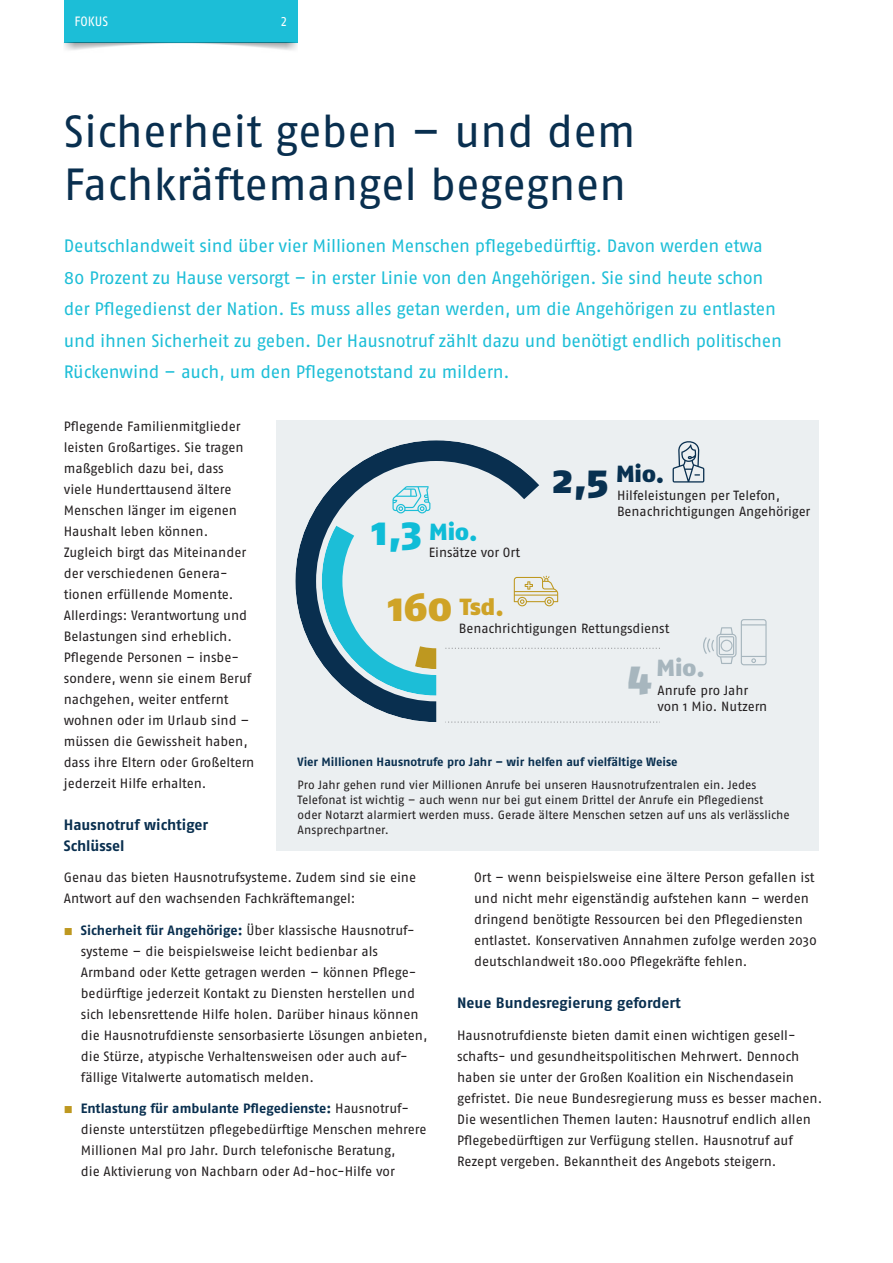
<style>
.page{position:relative;width:893px;height:1263px;background:#fff}
.page>*{position:absolute;margin:0;border:0;box-sizing:border-box;transform-origin:0 0}
.t1{font:45px/52.5px "Fago OT";letter-spacing:-.005em;color:#092f4f}
.t2{font:900 23.4px "Fago OT";color:#083151}
.t3{font:900 23.4px "Fago OT";color:#cfa327}
.t4{font:900 23.4px "Fago OT";color:#0fbcd7}
.t5{font:900 23.4px "Fago OT";color:#a7b6be}
.t6{font:18px/31.5px "Fago OT";letter-spacing:-.015em;color:#1cbed7}
.t7{font:700 15px/21px "Fago OT";letter-spacing:-.005em;color:#092f4f}
.t8{font:13.5px/21px "Fago OT";letter-spacing:-.005em;color:#231f20}
.t9{font:13.5px "Fago OT";letter-spacing:.01em;color:#fff;scale:.95 1}
.t10{font:13.35px/16px "Fago OT";letter-spacing:-.005em;color:#231f20}
.t11{font:12px/15px "Fago OT";color:#231f20}
.t12{font:700 12px "Fago OT";color:#092f4f}
.s1{font-weight:700;color:#092f4f}
.s2{font-size:40.05px}
</style>
<div class="page">
<div style="left:64px;top:0;width:234px;height:42px;background:#1cbed7"></div>
<img style="left:64px;top:42px;width:234px;height:8px">
<div style="left:276px;top:420px;width:543px;height:430px;background:#ebeff1"></div>
<svg style="left:295px;top:440px;width:244px;height:282px"></svg>
<svg style="left:322px;top:526px;width:114px;height:170px"></svg>
<svg style="left:445px;top:648px;width:215px;height:1px"></svg>
<svg style="left:445px;top:722px;width:215px;height:1px"></svg>
<svg style="left:673px;top:441px;width:31px;height:41px"></svg>
<svg style="left:392px;top:486px;width:38px;height:27px"></svg>
<svg style="left:514px;top:576px;width:44px;height:31px"></svg>
<svg style="left:703px;top:619px;width:64px;height:46px"></svg>
<p class="t9" style="left:74px;top:14px;width:37px">FOKUS</p>
<p class="t9" style="left:281px;top:14px;width:8px">2</p>
<h1 class="t1" style="left:64px;top:105px;width:573px">Sicherheit geben – und dem<br>Fachkräftemangel begegnen</h1>
<p class="t6" style="left:64px;top:230px;width:720px">Deutschlandweit sind über vier Millionen Menschen pflegebedürftig. Davon werden etwa 80 Prozent zu Hause versorgt – in erster Linie von den Angehörigen. Sie sind heute schon der Pflegedienst der Nation. Es muss alles getan werden, um die Angehörigen zu entlasten und ihnen Sicherheit zu geben. Der Hausnotruf zählt dazu und benötigt endlich politischen Rückenwind – auch, um den Pflegenotstand zu mildern.</p>
<p class="t8" style="left:64px;top:415px;width:192px">Pflegende Familienmitglieder leisten Großartiges. Sie tragen maßgeblich dazu bei, dass viele Hunderttausend ältere<br>Menschen länger im eigenen<br>Haushalt leben können.<br>Zugleich birgt das Miteinander der verschiedenen Genera&shy;tionen erfüllende Momente.<br>Allerdings: Verantwortung und<br>Belastungen sind erheblich.<br>Pflegende Personen – insbe&shy;sondere, wenn sie einem Beruf nachgehen, weiter entfernt wohnen oder im Urlaub sind – müssen die Gewissheit haben, dass ihre Eltern oder Großeltern jederzeit Hilfe erhalten.</p>
<p class="t7" style="left:64px;top:814px;width:146px">Hausnotruf wichtiger<br>Schlüssel</p>
<p class="t8" style="left:64px;top:867px;width:354px">Genau das bieten Hausnotrufsysteme. Zudem sind sie eine<br>Antwort auf den wachsenden Fachkräftemangel:</p>
<p class="t8" style="left:81px;top:919px;width:348px"><span class="s1">Sicherheit für Angehörige:</span> Über klassische Hausnotruf&shy;systeme – die beispielsweise leicht bedienbar als Armband oder Kette getragen werden – können Pflege&shy;bedürftige jederzeit Kontakt zu Diensten herstellen und sich lebensrettende Hilfe holen. Darüber hinaus können die Hausnotrufdienste sensorbasierte Lösungen anbieten, die Stürze, atypische Verhaltensweisen oder auch auf&shy;fällige Vitalwerte automatisch melden.</p>
<p class="t8" style="left:81px;top:1098px;width:347px"><span class="s1">Entlastung für ambulante Pflegedienste:</span> Hausnotruf&shy;dienste unterstützen pflegebedürftige Menschen mehrere Millionen Mal pro Jahr. Durch telefonische Beratung,<br>die Aktivierung von Nachbarn oder Ad-hoc-Hilfe vor</p>
<h2 class="t2" style="left:553px;top:459px;width:113px"><span class="s2">2,5</span> Mio.</h2>
<p class="t10" style="left:617px;top:487px;width:195px">Hilfeleistungen per Telefon,<br>Benachrichtigungen Angehöriger</p>
<h2 class="t4" style="left:372px;top:517px;width:107px"><span class="s2">1,3</span> Mio.</h2>
<p class="t10" style="left:429px;top:545px;width:93px">Einsätze vor Ort</p>
<h2 class="t3" style="left:388px;top:593px;width:117px"><span class="s2">160</span> Tsd.</h2>
<p class="t10" style="left:459px;top:620px;width:212px">Benachrichtigungen Rettungsdienst</p>
<h2 class="t5" style="left:628px;top:653px;width:78px"><span class="s2">4</span> Mio.</h2>
<p class="t10" style="left:657px;top:682px;width:111px">Anrufe pro Jahr von 1 Mio. Nutzern</p>
<p class="t12" style="left:298px;top:754px;width:381px">Vier Millionen Hausnotrufe pro Jahr – wir helfen auf vielfältige Weise</p>
<p class="t11" style="left:298px;top:777px;width:494px">Pro Jahr gehen rund vier Millionen Anrufe bei unseren Hausnotrufzentralen ein. Jedes Telefonat ist wichtig – auch wenn nur bei gut einem Drittel der Anrufe ein Pflegedienst oder Notarzt alarmiert werden muss. Gerade ältere Menschen setzen auf uns als verlässliche Ansprechpartner.</p>
<p class="t8" style="left:474px;top:867px;width:344px">Ort – wenn beispielsweise eine ältere Person gefallen ist und nicht mehr eigenständig aufstehen kann – werden dringend benötigte Ressourcen bei den Pflegediensten entlastet. Konservativen Annahmen zufolge werden 2030 deutschlandweit 180.000 Pflegekräfte fehlen.</p>
<p class="t7" style="left:457px;top:992px;width:225px">Neue Bundesregierung gefordert</p>
<p class="t8" style="left:457px;top:1024px;width:367px">Hausnotrufdienste bieten damit einen wichtigen gesell&shy;schafts- und gesundheitspolitischen Mehrwert. Dennoch haben sie unter der Großen Koalition ein Nischendasein gefristet. Die neue Bundesregierung muss es besser machen.<br>Die wesentlichen Themen lauten: Hausnotruf endlich allen Pflegebedürftigen zur Verfügung stellen. Hausnotruf auf Rezept vergeben. Bekanntheit des Angebots steigern.</p>
</div>
